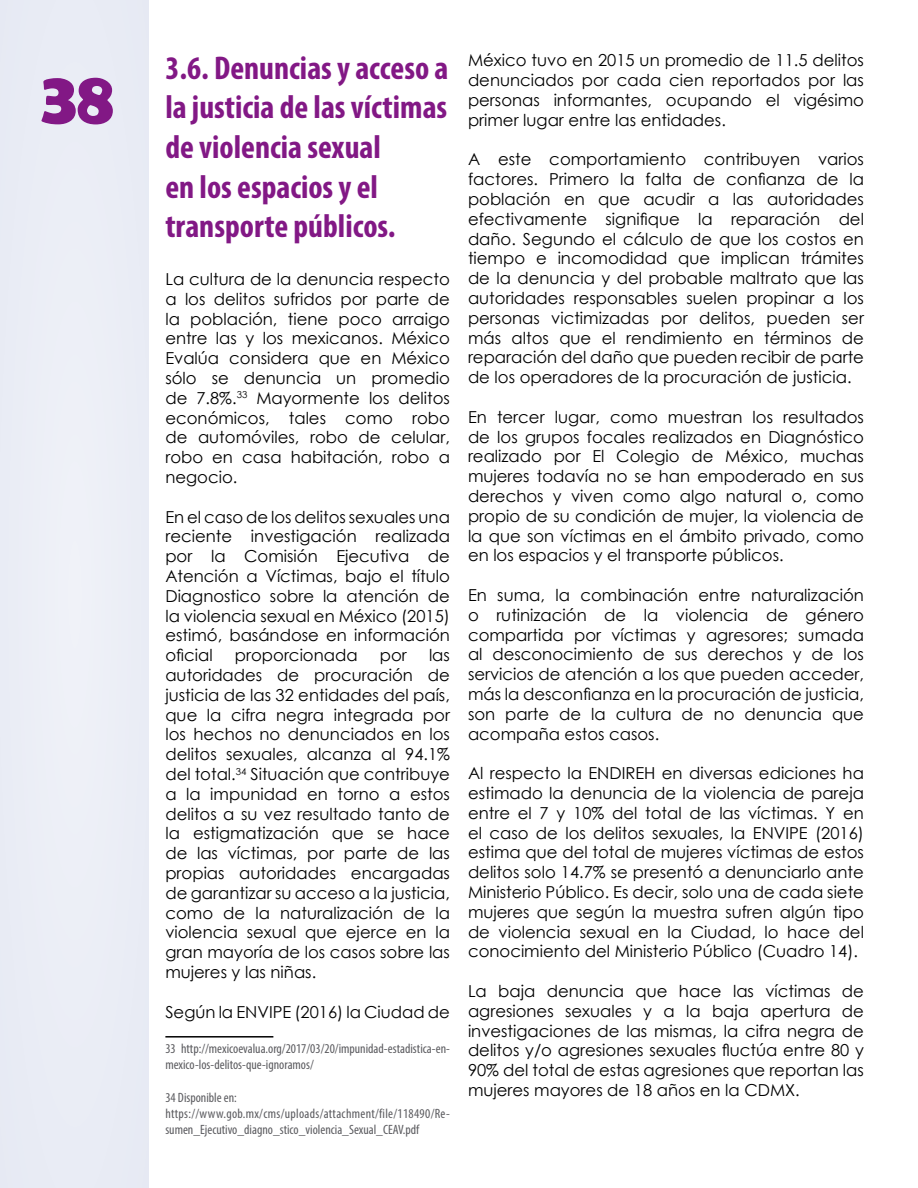
<style>
.page{position:relative;width:918px;height:1188px;background:#fff}
.page>*{position:absolute;margin:0;border:0;box-sizing:border-box;transform-origin:0 0}
.t1{font:700 75px "Berlin Sans FB Demi";color:#821885}
.t2{font:700 condensed 33px/39.6px "Myriad Pro";color:#821885}
.t3{font:16.5px/19.8px "Century Gothic";color:#000;text-align:justify}
.t4{font:condensed 13.5px/16.2px "Myriad Pro";color:#5b5b5f}
</style>
<div class="page">
<div style="left:0;top:0;width:148px;height:1188px;background:#eaedf5"></div>
<hr style="left:165px;top:1036px;width:108px;height:2px;background:#000">
<h1 class="t1" style="left:40px;top:54px;width:75px">38</h1>
<h2 class="t2" style="left:165px;top:47px;width:285px">3.6. Denuncias y acceso a la justicia de las víctimas de violencia sexual<br>en los espacios y el transporte públicos.</h2>
<p class="t3" style="left:468px;top:50px;width:398px">México tuvo en 2015 un promedio de 11.5 delitos denunciados por cada cien reportados por las personas informantes, ocupando el vigésimo primer lugar entre las entidades.</p>
<p class="t3" style="left:468px;top:149px;width:398px">A este comportamiento contribuyen varios factores. Primero la falta de confianza de la población en que acudir a las autoridades efectivamente signifique la reparación del daño. Segundo el cálculo de que los costos en tiempo e incomodidad que implican trámites de la denuncia y del probable maltrato que las autoridades responsables suelen propinar a los personas victimizadas por delitos, pueden ser más altos que el rendimiento en términos de reparación del daño que pueden recibir de parte de los operadores de la procuración de justicia.</p>
<p class="t3" style="left:468px;top:407px;width:398px">En tercer lugar, como muestran los resultados de los grupos focales realizados en Diagnóstico realizado por El Colegio de México, muchas mujeres todavía no se han empoderado en sus derechos y viven como algo natural o, como propio de su condición de mujer, la violencia de la que son víctimas en el ámbito privado, como en los espacios y el transporte públicos.</p>
<p class="t3" style="left:468px;top:585px;width:398px">En suma, la combinación entre naturalización o rutinización de la violencia de género compartida por víctimas y agresores; sumada al desconocimiento de sus derechos y de los servicios de atención a los que pueden acceder, más la desconfianza en la procuración de justicia, son parte de la cultura de no denuncia que acompaña estos casos.</p>
<p class="t3" style="left:468px;top:763px;width:398px">Al respecto la ENDIREH en diversas ediciones ha estimado la denuncia de la violencia de pareja entre el 7 y 10% del total de las víctimas. Y en el caso de los delitos sexuales, la ENVIPE (2016) estima que del total de mujeres víctimas de estos delitos solo 14.7% se presentó a denunciarlo ante Ministerio Público. Es decir, solo una de cada siete mujeres que según la muestra sufren algún tipo de violencia sexual en la Ciudad, lo hace del conocimiento del Ministerio Público (Cuadro 14).</p>
<p class="t3" style="left:468px;top:981px;width:398px">La baja denuncia que hace las víctimas de agresiones sexuales y a la baja apertura de investigaciones de las mismas, la cifra negra de delitos y/o agresiones sexuales fluctúa entre 80 y 90% del total de estas agresiones que reportan las mujeres mayores de 18 años en la CDMX.</p>
<p class="t3" style="left:165px;top:269px;width:286px">La cultura de la denuncia respecto a los delitos sufridos por parte de la población, tiene poco arraigo entre las y los mexicanos. México Evalúa considera que en México sólo se denuncia un promedio de 7.8%.<sup>33</sup> Mayormente los delitos económicos, tales como robo de automóviles, robo de celular, robo en casa habitación, robo a negocio.</p>
<p class="t3" style="left:165px;top:507px;width:286px">En el caso de los delitos sexuales una reciente investigación realizada por la Comisión Ejecutiva de Atención a Víctimas, bajo el título Diagnostico sobre la atención de la violencia sexual en México (2015) estimó, basándose en información oficial</p>
<p class="t3" style="left:235px;top:645px;width:124px">proporcionada</p>
<p class="t3" style="left:380px;top:645px;width:29px">por</p>
<p class="t3" style="left:165px;top:645px;width:286px;text-indent:264px">las autoridades de procuración de justicia de las 32 entidades del país, que la cifra negra integrada por los hechos no denunciados en los delitos sexuales, alcanza al 94.1% del total.<sup>34</sup> Situación que contribuye a la impunidad en torno a estos delitos a su vez resultado tanto de la estigmatización que se hace de las víctimas, por parte de las propias autoridades encargadas de garantizar su acceso a la justicia, como de la naturalización de la violencia sexual que ejerce en la gran mayoría de los casos sobre las mujeres y las niñas.</p>
<p class="t3" style="left:165px;top:1002px;width:286px">Según la ENVIPE (2016) la Ciudad de</p>
<p class="t4" style="left:165px;top:1040px;width:286px">33 http://mexicoevalua.org/2017/03/20/impunidad-estadistica-en&shy;mexico-los-delitos-que-ignoramos/</p>
<p class="t4" style="left:165px;top:1089px;width:286px">34 Disponible en: https://www.gob.mx/cms/uploads/attachment/file/118490/Re&shy;sumen_Ejecutivo_diagno_stico_violencia_Sexual_CEAV.pdf</p>
</div>
